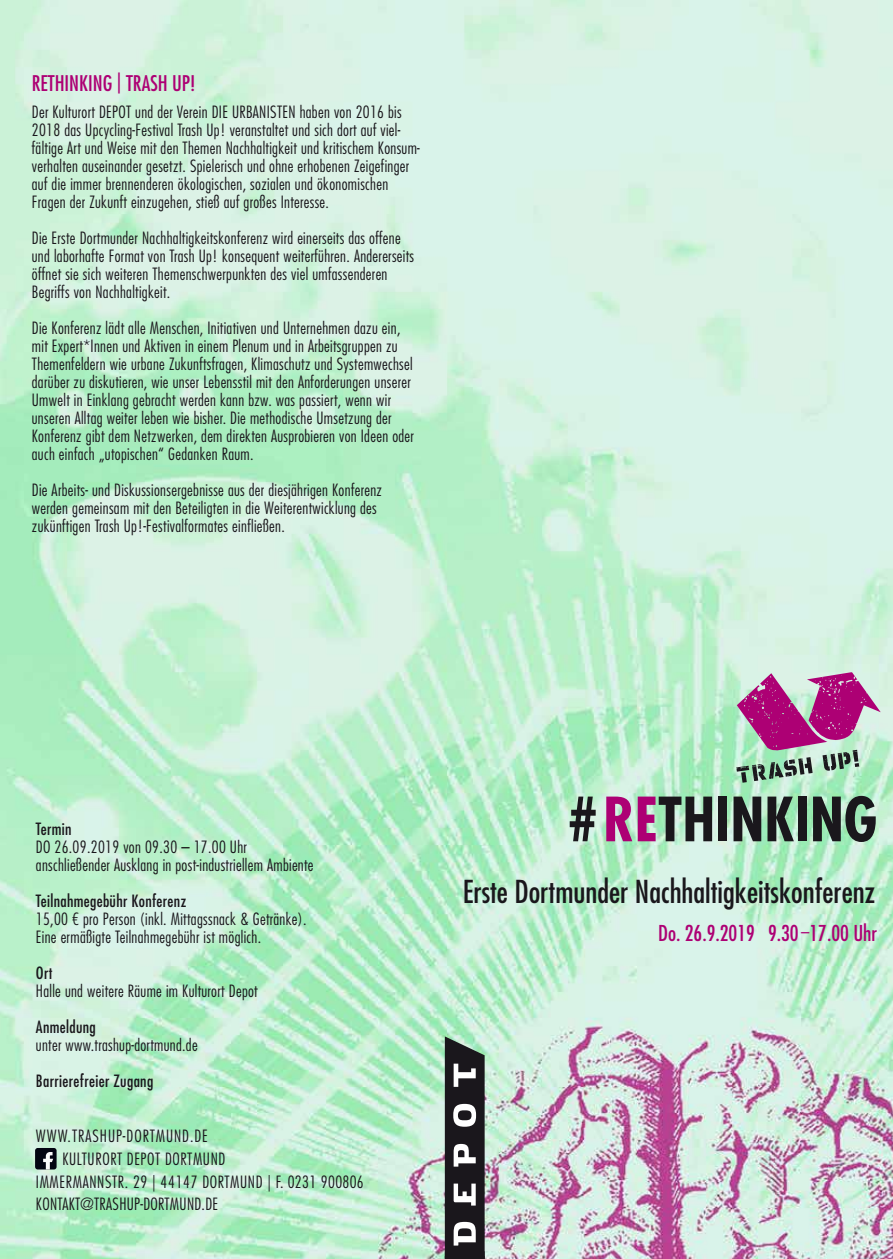
<style>
.page{position:relative;width:893px;height:1259px;background:#fff}
.page>*{position:absolute;margin:0;border:0;box-sizing:border-box;transform-origin:0 0}
.t1{font:700 condensed 59.25px "Futura Std";color:#1a171c}
.t2{font:condensed 30.75px "Futura Std";color:#1a171c}
.t3{font:condensed 21.3px "Futura Std";color:#ad0074}
.t4{font:condensed 21px "Futura Std";color:#ad0074}
.t5{font:300 condensed 16.5px/18px "Futura Std";letter-spacing:.02em;color:#1a171c}
.t6{font:condensed 16.5px "Futura Std";letter-spacing:.02em;color:#1a171c}
.t7{font:300 condensed 16.5px/22.5px "Futura Std";letter-spacing:.04em;color:#1a171c}
.s1{color:#ad0074}
.s2{font-weight:500;font-stretch:normal;font-size:16.5px}
</style>
<div class="page">
<img style="left:0;top:0;width:893px;height:1259px">
<svg style="left:736px;top:672px;width:145px;height:110px;background:#b187a4"></svg>
<div style="left:35px;top:1148px;width:22px;height:21px;background:#030512;border-radius:3px"></div>
<svg style="left:43px;top:1152px;width:10px;height:17px"></svg>
<svg style="left:445px;top:1036px;width:40px;height:223px;background:#474749"></svg>
<p class="t4" style="left:32px;top:70px;width:165px">RETHINKING | TRASH UP!</p>
<p class="t5" style="left:32px;top:103px;width:389px">Der Kulturort DEPOT und der Verein DIE URBANISTEN haben von 2016 bis 2018 das Upcycling-Festival Trash Up! veranstaltet und sich dort auf viel&shy;fältige Art und Weise mit den Themen Nachhaltigkeit und kritischem Konsum&shy;verhalten auseinander gesetzt. Spielerisch und ohne erhobenen Zeigefinger auf die immer brennenderen ökologischen, sozialen und ökonomischen Fragen der Zukunft einzugehen, stieß auf großes Interesse.</p>
<p class="t5" style="left:32px;top:229px;width:384px">Die Erste Dortmunder Nachhaltigkeitskonferenz wird einerseits das offene und laborhafte Format von Trash Up! konsequent weiterführen. Andererseits öffnet sie sich weiteren Themenschwerpunkten des viel umfassenderen Begriffs von Nachhaltigkeit.</p>
<p class="t5" style="left:32px;top:319px;width:384px">Die Konferenz lädt alle Menschen, Initiativen und Unternehmen dazu ein, mit Expert*Innen und Aktiven in einem Plenum und in Arbeitsgruppen zu Themenfeldern wie urbane Zukunftsfragen, Klimaschutz und Systemwechsel darüber zu diskutieren, wie unser Lebensstil mit den Anforderungen unserer Umwelt in Einklang gebracht werden kann bzw. was passiert, wenn wir unseren Alltag weiter leben wie bisher. Die methodische Umsetzung der Konferenz gibt dem Netzwerken, dem direkten Ausprobieren von Ideen oder auch einfach „utopischen“ Gedanken Raum.</p>
<p class="t5" style="left:32px;top:481px;width:352px">Die Arbeits- und Diskussionsergebnisse aus der diesjährigen Konferenz werden gemeinsam mit den Beteiligten in die Weiterentwicklung des zukünftigen Trash Up!-Festivalformates einfließen.</p>
<p class="t6" style="left:36px;top:819px;width:37px">Termin</p>
<p class="t5" style="left:36px;top:837px;width:279px">DO 26.09.2019 von 09.30 – 17.00 Uhr anschließender Ausklang in post-industriellem Ambiente</p>
<p class="t6" style="left:36px;top:891px;width:152px">Teilnahmegebühr Konferenz</p>
<p class="t5" style="left:36px;top:909px;width:272px">15,00 € pro Person (inkl. Mittagssnack &amp; Getränke).<br>Eine ermäßigte Teilnahmegebühr ist möglich.</p>
<p class="t6" style="left:36px;top:963px;width:18px">Ort</p>
<p class="t5" style="left:36px;top:981px;width:223px">Halle und weitere Räume im Kulturort Depot</p>
<p class="t6" style="left:36px;top:1017px;width:61px">Anmeldung</p>
<p class="t5" style="left:36px;top:1035px;width:163px">unter www.trashup-dortmund.de</p>
<p class="t6" style="left:36px;top:1071px;width:119px">Barrierefreier Zugang</p>
<p class="t5" style="left:36px;top:1127px;width:45px">WWW.trashup</p>
<p class="t5" style="left:123px;top:1127px;width:13px">-dortmund</p>
<p class="t5" style="left:190px;top:1127px;width:12px">.de</p>
<p class="t5" style="left:62px;top:1150px;width:15px">Kulturort</p>
<p class="t5" style="left:127px;top:1150px;width:15px">Depot</p>
<p class="t7" style="left:36px;top:1147px;width:183px;text-indent:129px">Dortmund<br>IMMERMANNSTR. 29 | 44147 Dortmund</p>
<p class="t5" style="left:267px;top:1172px;width:98px">| F. 0231 900806</p>
<p class="t5" style="left:36px;top:1195px;width:8px">kontakt</p>
<p class="t5" style="left:81px;top:1195px;width:22px">@trashup</p>
<p class="t5" style="left:140px;top:1195px;width:11px">-dortmund</p>
<p class="t5" style="left:202px;top:1195px;width:11px">.de</p>
<h1 class="t1" style="left:568px;top:782px;width:311px">#<span class="s1">RE</span>THINKING</h1>
<h2 class="t2" style="left:463px;top:872px;width:414px">Erste Dortmunder Nachhaltigkeitskonferenz</h2>
<p class="t3" style="left:658px;top:920px;width:221px">Do. 26.9.2019 9.30 <span class="s2">–</span>17.00 Uhr</p>
</div>
